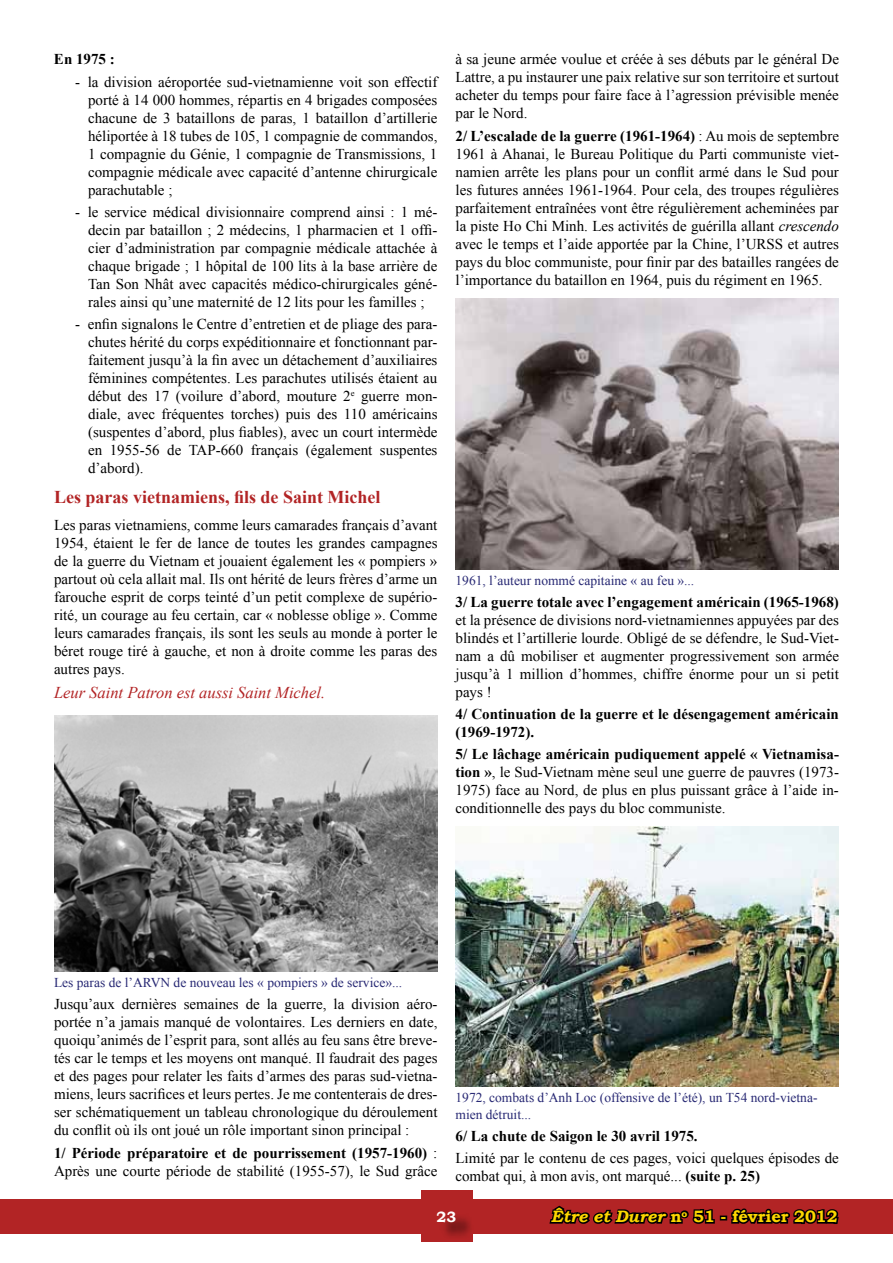
<style>
.page{position:relative;width:893px;height:1263px;background:#fff}
.page>*{position:absolute;margin:0;border:0;box-sizing:border-box;transform-origin:0 0}
.t1{font:700 18px "Times New Roman";color:#b22425}
.t2{font:italic 16.5px "Times New Roman";color:#b22425}
.t3{font:700 16.5px "Bookman Old Style";color:#fdd700}
.t4{font:15px/18px "Times New Roman";color:#000;text-align:justify}
.t5{font:700 15px/18px "Times New Roman";color:#000}
.t6{font:700 15px "Bookman Old Style";color:#fff}
.t7{font:13.5px/16.2px "Times New Roman";color:#282974}
.s1{font-weight:700}
.s2{font-style:italic}
</style>
<div class="page">
<div style="left:0;top:1199px;width:893px;height:34px;background:#b22425"></div>
<svg style="left:548px;top:1205px;width:293px;height:29px"></svg>
<div style="left:421px;top:1191px;width:51px;height:51px;background:#b22425"></div>
<div style="left:440px;top:1213px;width:34px;height:27px;background:#000;opacity:.75"></div>
<img style="left:54px;top:716px;width:383px;height:256px">
<img style="left:455px;top:298px;width:384px;height:271px">
<img style="left:455px;top:827px;width:383px;height:260px">
<p class="t5" style="left:54px;top:50px;width:62px">En 1975 :</p>
<p class="t4" style="left:88px;top:72px;width:351px;text-indent:-13px">- la division aéroportée sud-vietnamienne voit son effectif porté à 14 000 hommes, répartis en 4 brigades composées chacune de 3 bataillons de paras, 1 bataillon d’artillerie héliportée à 18 tubes de 105, 1 compagnie de commandos, 1 compagnie du Génie, 1 compagnie de Transmissions, 1 compagnie médicale avec capacité d’antenne chirurgicale parachutable ;</p>
<p class="t4" style="left:88px;top:203px;width:351px;text-indent:-13px">- le service médical divisionnaire comprend ainsi : 1 mé&shy;decin par bataillon ; 2 médecins, 1 pharmacien et 1 offi&shy;cier d’administration par compagnie médicale attachée à chaque brigade ; 1 hôpital de 100 lits à la base arrière de Tan Son Nhât avec capacités médico-chirurgicales géné&shy;rales ainsi qu’une maternité de 12 lits pour les familles ;</p>
<p class="t4" style="left:88px;top:315px;width:351px;text-indent:-13px">- enfin signalons le Centre d’entretien et de pliage des para&shy;chutes hérité du corps expéditionnaire et fonctionnant par&shy;faitement jusqu’à la fin avec un détachement d’auxiliaires féminines compétentes. Les parachutes utilisés étaient au début des 17 (voilure d’abord, mouture 2<sup>e</sup> guerre mon&shy;diale, avec fréquentes torches) puis des 110 américains (suspentes d’abord, plus fiables), avec un court intermède en 1955-56 de TAP-660 français (également suspentes d’abord).</p>
<p class="t1" style="left:54px;top:485px;width:328px">Les paras vietnamiens, fils de Saint Michel</p>
<p class="t4" style="left:54px;top:516px;width:385px">Les paras vietnamiens, comme leurs camarades français d’avant 1954, étaient le fer de lance de toutes les grandes campagnes de la guerre du Vietnam et jouaient également les « pompiers » partout où cela allait mal. Ils ont hérité de leurs frères d’arme un farouche esprit de corps teinté d’un petit complexe de supério&shy;rité, un courage au feu certain, car « noblesse oblige ». Comme leurs camarades français, ils sont les seuls au monde à porter le béret rouge tiré à gauche, et non à droite comme les paras des autres pays.</p>
<p class="t2" style="left:54px;top:681px;width:273px">Leur Saint Patron est aussi Saint Michel.</p>
<p class="t4" style="left:455px;top:50px;width:385px">à sa jeune armée voulue et créée à ses débuts par le général De Lattre, a pu instaurer une paix relative sur son territoire et surtout acheter du temps pour faire face à l’agression prévisible menée par le Nord.</p>
<p class="t4" style="left:455px;top:126px;width:385px"><span class="s1">2/ L’escalade de la guerre (1961-1964)</span> : Au mois de septembre 1961 à Ahanai, le Bureau Politique du Parti communiste viet&shy;namien arrête les plans pour un conflit armé dans le Sud pour les futures années 1961-1964. Pour cela, des troupes régulières parfaitement entraînées vont être régulièrement acheminées par la piste Ho Chi Minh. Les activités de guérilla allant <span class="s2">crescendo </span>avec le temps et l’aide apportée par la Chine, l’URSS et autres pays du bloc communiste, pour finir par des batailles rangées de l’importance du bataillon en 1964, puis du régiment en 1965.</p>
<p class="t7" style="left:455px;top:572px;width:240px">1961, l’auteur nommé capitaine « au feu »...</p>
<p class="t5" style="left:455px;top:592px;width:385px">3/ La guerre totale avec l’engagement américain (1965-1968)</p>
<p class="t4" style="left:455px;top:611px;width:385px">et la présence de divisions nord-vietnamiennes appuyées par des blindés et l’artillerie lourde. Obligé de se défendre, le Sud-Viet&shy;nam a dû mobiliser et augmenter progressivement son armée jusqu’à 1 million d’hommes, chiffre énorme pour un si petit pays !</p>
<p class="t5" style="left:455px;top:705px;width:385px">4/ Continuation de la guerre et le désengagement américain (1969-1972).</p>
<p class="t4" style="left:455px;top:745px;width:385px"><span class="s1">5/ Le lâchage américain pudiquement appelé « Vietnamisa&shy;tion »</span>, le Sud-Vietnam mène seul une guerre de pauvres (1973- 1975) face au Nord, de plus en plus puissant grâce à l’aide in&shy;conditionnelle des pays du bloc communiste.</p>
<p class="t7" style="left:54px;top:974px;width:350px">Les paras de l’ARVN de nouveau les « pompiers » de service»...</p>
<p class="t4" style="left:54px;top:995px;width:385px">Jusqu’aux dernières semaines de la guerre, la division aéro&shy;portée n’a jamais manqué de volontaires. Les derniers en date, quoiqu’animés de l’esprit para, sont allés au feu sans être breve&shy;tés car le temps et les moyens ont manqué. Il faudrait des pages et des pages pour relater les faits d’armes des paras sud-vietna&shy;miens, leurs sacrifices et leurs pertes. Je me contenterais de dres&shy;ser schématiquement un tableau chronologique du déroulement du conflit où ils ont joué un rôle important sinon principal :</p>
<p class="t4" style="left:54px;top:1143px;width:385px"><span class="s1">1/ Période préparatoire et de pourrissement (1957-1960)</span> :<br>Après une courte période de stabilité (1955-57), le Sud grâce</p>
<p class="t7" style="left:455px;top:1090px;width:364px">1972, combats d’Anh Loc (offensive de l’été), un T54 nord-vietna&shy;mien détruit...</p>
<p class="t5" style="left:455px;top:1126px;width:244px">6/ La chute de Saigon le 30 avril 1975.</p>
<p class="t4" style="left:455px;top:1149px;width:385px">Limité par le contenu de ces pages, voici quelques épisodes de combat qui, à mon avis, ont marqué... <span class="s1">(suite p. 25)</span></p>
<p class="t6" style="left:437px;top:1205px;width:21px">23</p>
<p class="t3" style="left:551px;top:1204px;width:288px"><span class="s2">Être et Durer</span> n<sup>o</sup> 51 - février 2012</p>
</div>
